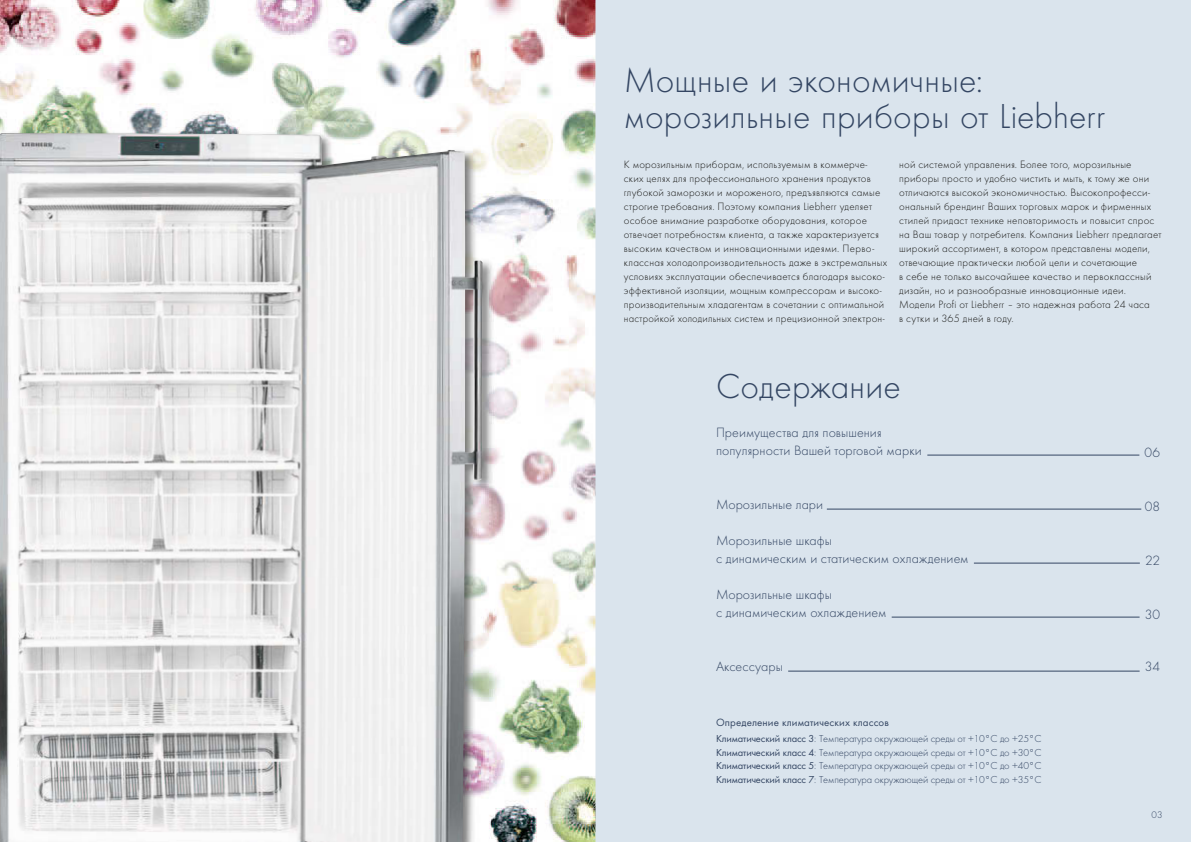
<style>
.page{position:relative;width:1191px;height:842px;background:#fff}
.page>*{position:absolute;margin:0;border:0;box-sizing:border-box;transform-origin:0 0}
.t1{font:300 36px/36px "Futura";letter-spacing:.01em;color:#344663}
.t2{font:300 14px/18px "Futura";letter-spacing:.005em;color:#344663}
.t3{font:300 11px/14px "Futura";letter-spacing:.02em;color:#1a1a18}
.t4{font:11px "Futura Boo";letter-spacing:.01em;color:#344663}
.t5{font:300 10.5px/13.5px "Futura";letter-spacing:-.01em;color:#344663;text-align:justify}
.t6{font:300 10px "Futura";color:#344663}
.s1{font-family:"Futura Boo";font-weight:400}
</style>
<div class="page">
<div style="left:590px;top:0;width:601px;height:842px;background:#dae4ed"></div>
<img style="left:0;top:0;width:595px;height:842px">
<img style="left:0;top:130px;width:494px;height:712px">
<img style="left:0;top:133px;width:482px;height:709px">
<hr style="left:927px;top:455px;width:212px;height:1px;background:#344663">
<hr style="left:827px;top:509px;width:314px;height:1px;background:#344663">
<hr style="left:974px;top:563px;width:165px;height:1px;background:#344663">
<hr style="left:891px;top:617px;width:248px;height:1px;background:#344663">
<hr style="left:788px;top:671px;width:351px;height:1px;background:#344663">
<h1 class="t1" style="left:624px;top:67px;width:483px">Мощные и экономичные: морозильные приборы от Liebherr</h1>
<p class="t3" style="left:624px;top:159px;width:265px">К морозильным приборам, используемым в коммерче&shy;ских целях для профессионального хранения продуктов глубокой заморозки и мороженого, предъявляются самые строгие требования. Поэтому компания Liebherr уделяет особое внимание разработке оборудования, которое отвечает потребностям клиента, а также характеризуется высоким качеством и инновационными идеями. Перво&shy;классная холодопроизводительность даже в экстремальных условиях эксплуатации обеспечивается благодаря высоко&shy;эффективной изоляции, мощным компрессорам и высоко&shy;производительным хладагентам в сочетании с оптимальной настройкой холодильных систем и прецизионной электрон-</p>
<p class="t3" style="left:899px;top:159px;width:264px">ной системой управления. Более того, морозильные приборы просто и удобно чистить и мыть, к тому же они отличаются высокой экономичностью. Высокопрофесси&shy;ональный брендинг Ваших торговых марок и фирменных стилей придаст технике неповторимость и повысит спрос на Ваш товар у потребителя. Компания Liebherr предлагает широкий ассортимент, в котором представлены модели, отвечающие практически любой цели и сочетающие<br>в себе не только высочайшее качество и первоклассный дизайн, но и разнообразные инновационные идеи.<br>Модели Profi от Liebherr – это надежная работа 24 часа<br>в сутки и 365 дней в году.</p>
<h1 class="t1" style="left:716px;top:372px;width:186px">Содержание</h1>
<p class="t2" style="left:716px;top:425px;width:207px">Преимущества для повышения популярности Вашей торговой марки</p>
<p class="t2" style="left:1144px;top:445px;width:17px">06</p>
<p class="t2" style="left:716px;top:497px;width:109px">Морозильные лари</p>
<p class="t2" style="left:1144px;top:499px;width:17px">08</p>
<p class="t2" style="left:716px;top:533px;width:254px">Морозильные шкафы<br>с динамическим и статическим охлаждением</p>
<p class="t2" style="left:1145px;top:553px;width:17px">22</p>
<p class="t2" style="left:716px;top:587px;width:172px">Морозильные шкафы<br>с динамическим охлаждением</p>
<p class="t2" style="left:1144px;top:607px;width:17px">30</p>
<p class="t2" style="left:716px;top:659px;width:68px">Аксессуары</p>
<p class="t2" style="left:1144px;top:659px;width:17px">34</p>
<p class="t4" style="left:716px;top:715px;width:174px">Определение климатических классов</p>
<p class="t5" style="left:716px;top:733px;width:327px"><span class="s1">Климатический класс 3</span>: Температура окружающей среды от +10°C до +25°C <span class="s1">Климатический класс 4</span>: Температура окружающей среды от +10°C до +30°C <span class="s1">Климатический класс 5</span>: Температура окружающей среды от +10°C до +40°C <span class="s1">Климатический класс 7</span>: Температура окружающей среды от +10°C до +35°C</p>
<p class="t6" style="left:1151px;top:812px;width:13px">03</p>
</div>
